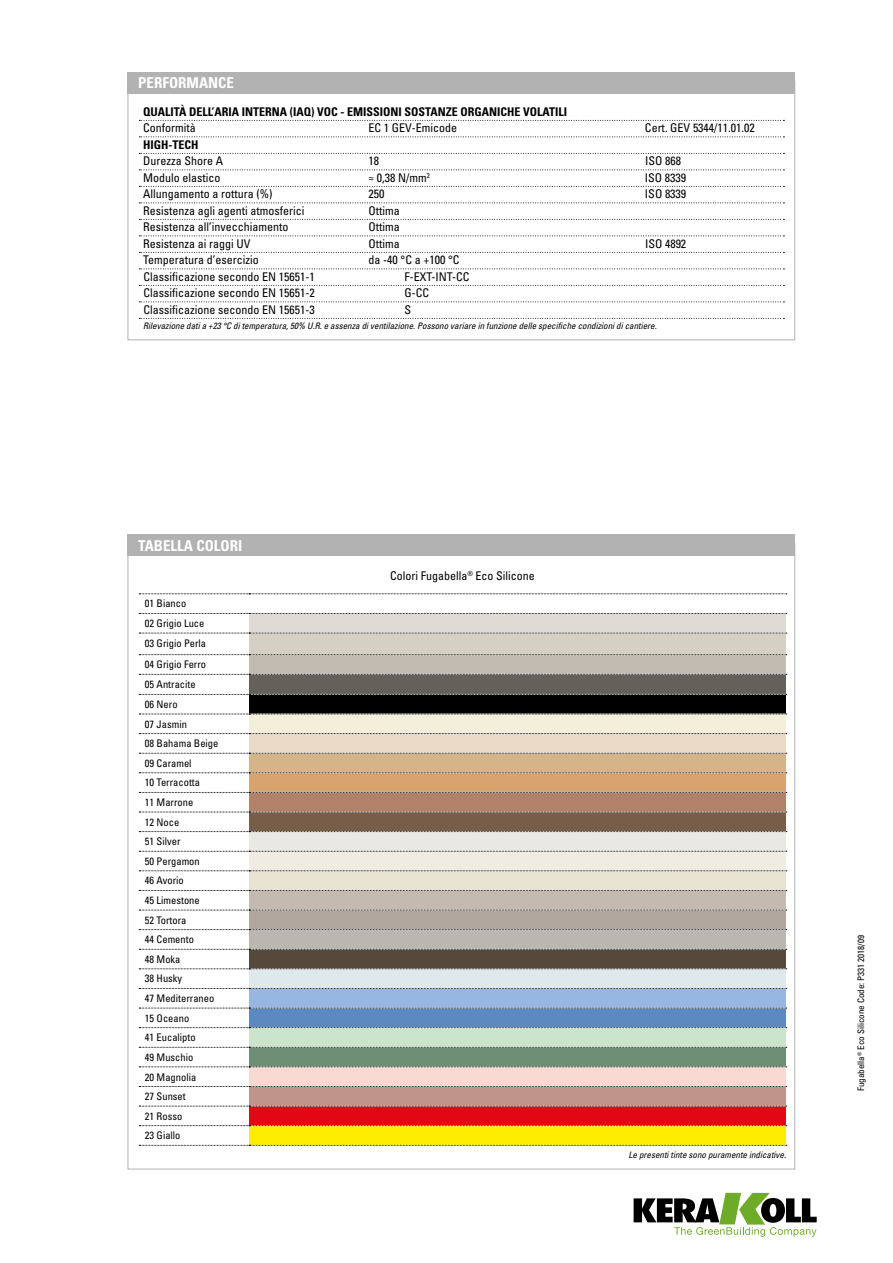
<style>
.page{position:relative;width:893px;height:1263px;background:#fff}
.page>*{position:absolute;margin:0;border:0;box-sizing:border-box;transform-origin:0 0}
.t1{font:700 condensed 15px "Univers LT Std";color:#fff}
.t2{font:condensed 12px "Univers LT Std";color:#000}
.t3{font:700 condensed 12px "Univers LT Std";color:#000}
.t4{font:condensed 10.5px/19.6px "Univers LT Std";color:#000}
.t5{font:italic condensed 9px "Univers LT Std";color:#000}
.t6{font:condensed 9px "Univers LT Std";color:#000}
</style>
<div class="page">
<svg style="left:634px;top:1193px;width:183px;height:44px"></svg>
<svg style="left:139px;top:120px;width:645px;height:1px"></svg>
<svg style="left:139px;top:136px;width:645px;height:1px"></svg>
<svg style="left:139px;top:153px;width:645px;height:1px"></svg>
<svg style="left:139px;top:169px;width:645px;height:1px"></svg>
<svg style="left:139px;top:186px;width:645px;height:1px"></svg>
<svg style="left:139px;top:202px;width:645px;height:1px"></svg>
<svg style="left:139px;top:219px;width:645px;height:1px"></svg>
<svg style="left:139px;top:235px;width:645px;height:1px"></svg>
<svg style="left:139px;top:252px;width:645px;height:1px"></svg>
<svg style="left:139px;top:268px;width:645px;height:1px"></svg>
<svg style="left:139px;top:285px;width:645px;height:1px"></svg>
<svg style="left:139px;top:301px;width:645px;height:1px"></svg>
<svg style="left:139px;top:318px;width:645px;height:1px"></svg>
<div style="left:128px;top:72px;width:667px;height:22px;background:#b3b2b2"></div>
<div style="left:249px;top:613px;width:537px;height:20px;background:#dfdad3"></div>
<div style="left:249px;top:633px;width:537px;height:22px;background:#d5cfc4"></div>
<div style="left:249px;top:655px;width:537px;height:19px;background:#c1bbb1"></div>
<div style="left:249px;top:674px;width:537px;height:20px;background:#63615a"></div>
<div style="left:249px;top:694px;width:537px;height:20px;background:#000"></div>
<div style="left:249px;top:714px;width:537px;height:20px;background:#f3efda"></div>
<div style="left:249px;top:734px;width:537px;height:19px;background:#ebdac5"></div>
<div style="left:249px;top:753px;width:537px;height:20px;background:#d6b48a"></div>
<div style="left:249px;top:773px;width:537px;height:19px;background:#d9a36f"></div>
<div style="left:249px;top:792px;width:537px;height:20px;background:#b28169"></div>
<div style="left:249px;top:812px;width:537px;height:20px;background:#785d48"></div>
<div style="left:249px;top:832px;width:537px;height:19px;background:#e9e8e4"></div>
<div style="left:249px;top:851px;width:537px;height:20px;background:#f0ece4"></div>
<div style="left:249px;top:871px;width:537px;height:19px;background:#e8e3d3"></div>
<div style="left:249px;top:890px;width:537px;height:20px;background:#c3bbb1"></div>
<div style="left:249px;top:910px;width:537px;height:20px;background:#b0a69d"></div>
<div style="left:249px;top:930px;width:537px;height:19px;background:#b9b7af"></div>
<div style="left:249px;top:949px;width:537px;height:20px;background:#55493b"></div>
<div style="left:249px;top:969px;width:537px;height:19px;background:#dfe8ed"></div>
<div style="left:249px;top:988px;width:537px;height:20px;background:#97b7e1"></div>
<div style="left:249px;top:1008px;width:537px;height:20px;background:#5b8ac0"></div>
<div style="left:249px;top:1028px;width:537px;height:19px;background:#cde4cc"></div>
<div style="left:249px;top:1047px;width:537px;height:20px;background:#6f8e76"></div>
<div style="left:249px;top:1067px;width:537px;height:19px;background:#f8dad3"></div>
<div style="left:249px;top:1086px;width:537px;height:20px;background:#bf948b"></div>
<div style="left:249px;top:1106px;width:537px;height:20px;background:#e30613"></div>
<div style="left:249px;top:1126px;width:537px;height:19px;background:#ffed00"></div>
<svg style="left:139px;top:613px;width:648px;height:1px"></svg>
<svg style="left:139px;top:633px;width:648px;height:1px"></svg>
<svg style="left:139px;top:654px;width:648px;height:1px"></svg>
<svg style="left:139px;top:674px;width:648px;height:1px"></svg>
<svg style="left:139px;top:694px;width:648px;height:1px"></svg>
<svg style="left:139px;top:714px;width:648px;height:1px"></svg>
<svg style="left:139px;top:733px;width:648px;height:1px"></svg>
<svg style="left:139px;top:753px;width:648px;height:1px"></svg>
<svg style="left:139px;top:772px;width:648px;height:1px"></svg>
<svg style="left:139px;top:792px;width:648px;height:1px"></svg>
<svg style="left:139px;top:812px;width:648px;height:1px"></svg>
<svg style="left:139px;top:831px;width:648px;height:1px"></svg>
<svg style="left:139px;top:851px;width:648px;height:1px"></svg>
<svg style="left:139px;top:870px;width:648px;height:1px"></svg>
<svg style="left:139px;top:890px;width:648px;height:1px"></svg>
<svg style="left:139px;top:910px;width:648px;height:1px"></svg>
<svg style="left:139px;top:929px;width:648px;height:1px"></svg>
<svg style="left:139px;top:949px;width:648px;height:1px"></svg>
<svg style="left:139px;top:968px;width:648px;height:1px"></svg>
<svg style="left:139px;top:988px;width:648px;height:1px"></svg>
<svg style="left:139px;top:1008px;width:648px;height:1px"></svg>
<svg style="left:139px;top:1027px;width:648px;height:1px"></svg>
<svg style="left:139px;top:1047px;width:648px;height:1px"></svg>
<svg style="left:139px;top:1066px;width:648px;height:1px"></svg>
<svg style="left:139px;top:1086px;width:648px;height:1px"></svg>
<svg style="left:139px;top:1106px;width:648px;height:1px"></svg>
<svg style="left:139px;top:1125px;width:648px;height:1px"></svg>
<svg style="left:139px;top:1145px;width:648px;height:1px"></svg>
<svg style="left:139px;top:594px;width:648px;height:1px"></svg>
<div style="left:128px;top:534px;width:667px;height:22px;background:#b3b2b2"></div>
<p class="t1" style="left:138px;top:74px;width:97px">PERFORMANCE</p>
<p class="t3" style="left:143px;top:104px;width:425px">QUALITÀ DELL’ARIA INTERNA (IAQ) VOC - EMISSIONI SOSTANZE ORGANICHE VOLATILI</p>
<p class="t2" style="left:143px;top:120px;width:54px">Conformità</p>
<p class="t2" style="left:369px;top:120px;width:90px">EC 1 GEV-Emicode</p>
<p class="t2" style="left:645px;top:120px;width:111px">Cert. GEV 5344/11.01.02</p>
<p class="t3" style="left:143px;top:137px;width:57px">HIGH-TECH</p>
<p class="t2" style="left:143px;top:153px;width:81px">Durezza Shore A</p>
<p class="t2" style="left:369px;top:153px;width:12px">18</p>
<p class="t2" style="left:645px;top:153px;width:37px">ISO 868</p>
<p class="t2" style="left:143px;top:170px;width:79px">Modulo elastico</p>
<p class="t2" style="left:369px;top:170px;width:63px">≈ 0,38 N/mm<sup>2</sup></p>
<p class="t2" style="left:645px;top:170px;width:43px">ISO 8339</p>
<p class="t2" style="left:143px;top:186px;width:131px">Allungamento a rottura (%)</p>
<p class="t2" style="left:369px;top:186px;width:17px">250</p>
<p class="t2" style="left:645px;top:186px;width:43px">ISO 8339</p>
<p class="t2" style="left:143px;top:203px;width:163px">Resistenza agli agenti atmosferici</p>
<p class="t2" style="left:369px;top:203px;width:33px">Ottima</p>
<p class="t2" style="left:143px;top:219px;width:147px">Resistenza all’invecchiamento</p>
<p class="t2" style="left:369px;top:219px;width:33px">Ottima</p>
<p class="t2" style="left:143px;top:236px;width:109px">Resistenza ai raggi UV</p>
<p class="t2" style="left:369px;top:236px;width:33px">Ottima</p>
<p class="t2" style="left:645px;top:236px;width:43px">ISO 4892</p>
<p class="t2" style="left:143px;top:252px;width:117px">Temperatura d’esercizio</p>
<p class="t2" style="left:369px;top:252px;width:92px">da -40 °C a +100 °C</p>
<p class="t2" style="left:143px;top:269px;width:173px">Classificazione secondo EN 15651-1</p>
<p class="t2" style="left:404px;top:269px;width:66px">F-EXT-INT-CC</p>
<p class="t2" style="left:143px;top:285px;width:173px">Classificazione secondo EN 15651-2</p>
<p class="t2" style="left:404px;top:285px;width:26px">G-CC</p>
<p class="t2" style="left:143px;top:302px;width:173px">Classificazione secondo EN 15651-3</p>
<p class="t2" style="left:404px;top:302px;width:8px">S</p>
<p class="t5" style="left:143px;top:320px;width:515px">Rilevazione dati a +23 °C di temperatura, 50% U.R. e assenza di ventilazione. Possono variare in funzione delle specifiche condizioni di cantiere.</p>
<p class="t1" style="left:138px;top:536px;width:106px">TABELLA COLORI</p>
<p class="t4" style="left:145px;top:594px;width:63px">01 Bianco<br>02 Grigio Luce<br>03 Grigio Perla</p>
<p class="t4" style="left:145px;top:655px;width:75px">04 Grigio Ferro<br>05 Antracite<br>06 Nero<br>07 Jasmin<br>08 Bahama Beige<br>09 Caramel<br>10 Terracotta<br>11 Marrone<br>12 Noce<br>51 Silver<br>50 Pergamon<br>46 Avorio<br>45 Limestone<br>52 Tortora<br>44 Cemento<br>48 Moka<br>38 Husky<br>47 Mediterraneo<br>15 Oceano<br>41 Eucalipto<br>49 Muschio<br>20 Magnolia<br>27 Sunset<br>21 Rosso<br>23 Giallo</p>
<p class="t2" style="left:390px;top:568px;width:146px">Colori Fugabella<sup>®</sup> Eco Silicone</p>
<p class="t5" style="left:629px;top:1149px;width:159px">Le presenti tinte sono puramente indicative.</p>
<p class="t6" style="left:855px;top:1091px;width:157px;rotate:-90deg">Fugabella<sup>®</sup> Eco Silicone Code: P331 2018/09</p>
</div>
